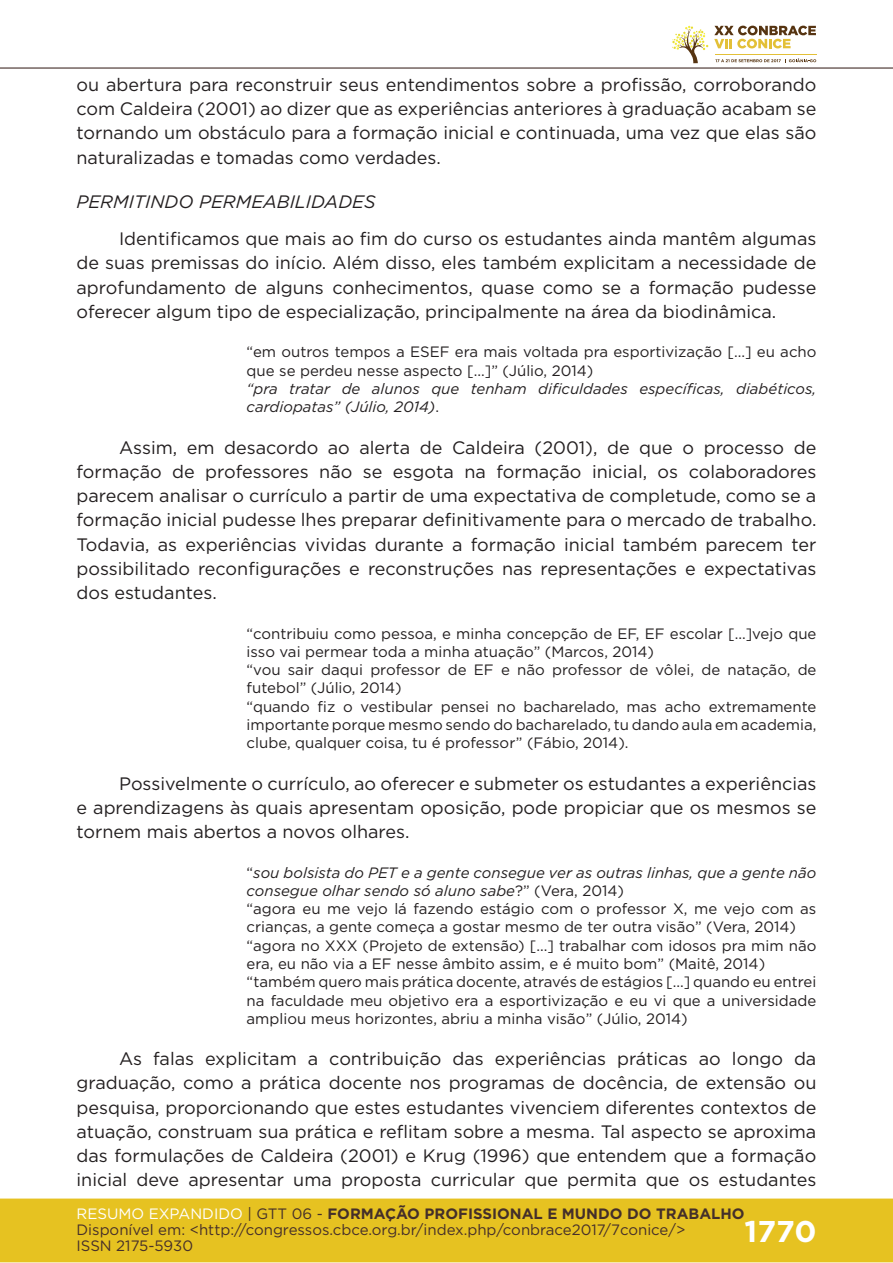
<style>
.page{position:relative;width:893px;height:1263px;background:#fff}
.page>*{position:absolute;margin:0;border:0;box-sizing:border-box;transform-origin:0 0}
.t1{font:700 30px "Gotham";color:#fff}
.t2{font:18px/24.3px "Gotham";color:#231f20;text-align:justify}
.t3{font:italic 18px "Gotham";color:#231f20}
.t4{font:15px/18.3px "Gotham";color:#231f20}
.t5{font:15px/16px "Gotham";color:#462f2a}
.t6{font:italic 15px/18.3px "Gotham";color:#231f20}
.s1{font-style:normal}
.s2{font-style:italic}
.s3{color:#fff}
.s4{color:#442f2a}
.s5{font-weight:700;color:#442f2a}
</style>
<div class="page">
<div style="left:0;top:1198px;width:893px;height:64px;background:#e6c221;border:2px solid #e6c221"></div>
<hr style="left:0;top:67px;width:893px;height:2px;background:#442f2a">
<svg style="left:672px;top:26px;width:144px;height:37px"></svg>
<p class="t2" style="left:77px;top:72px;width:741px">ou abertura para reconstruir seus entendimentos sobre a profissão, corroborando com Caldeira (2001) ao dizer que as experiências anteriores à graduação acabam se tornando um obstáculo para a formação inicial e continuada, uma vez que elas são naturalizadas e tomadas como verdades.</p>
<p class="t3" style="left:77px;top:190px;width:300px">PERMITINDO PERMEABILIDADES</p>
<p class="t2" style="left:77px;top:226px;width:741px;text-indent:43px">Identificamos que mais ao fim do curso os estudantes ainda mantêm algumas de suas premissas do início. Além disso, eles também explicitam a necessidade de aprofundamento de alguns conhecimentos, quase como se a formação pudesse oferecer algum tipo de especialização, principalmente na área da biodinâmica.</p>
<p class="t4" style="left:247px;top:343px;width:571px">“em outros tempos a ESEF era mais voltada pra esportivização [...] eu acho que se perdeu nesse aspecto [...]” (Júlio, 2014)</p>
<p class="t6" style="left:247px;top:379px;width:571px">“pra tratar de alunos que tenham dificuldades específicas, diabéticos, cardiopatas” (Júlio, 2014)<span class="s1">.</span></p>
<p class="t2" style="left:77px;top:435px;width:741px;text-indent:43px">Assim, em desacordo ao alerta de Caldeira (2001), de que o processo de formação de professores não se esgota na formação inicial, os colaboradores parecem analisar o currículo a partir de uma expectativa de completude, como se a formação inicial pudesse lhes preparar definitivamente para o mercado de trabalho.<br>Todavia, as experiências vividas durante a formação inicial também parecem ter possibilitado reconfigurações e reconstruções nas representações e expectativas dos estudantes.</p>
<p class="t4" style="left:247px;top:624px;width:571px">“contribuiu como pessoa, e minha concepção de EF, EF escolar [...]vejo que isso vai permear toda a minha atuação” (Marcos, 2014)<br>“vou sair daqui professor de EF e não professor de vôlei, de natação, de futebol” (Júlio, 2014)<br>“quando fiz o vestibular pensei no bacharelado, mas acho extremamente importante porque mesmo sendo do bacharelado, tu dando aula em academia, clube, qualquer coisa, tu é professor” (Fábio, 2014).</p>
<p class="t2" style="left:77px;top:771px;width:741px;text-indent:43px">Possivelmente o currículo, ao oferecer e submeter os estudantes a experiências e aprendizagens às quais apresentam oposição, pode propiciar que os mesmos se tornem mais abertos a novos olhares.</p>
<p class="t4" style="left:247px;top:863px;width:571px">“<span class="s2">sou bolsista do PET e a gente consegue ver as outras linhas, que a gente não consegue olhar sendo só aluno sabe</span>?” (Vera, 2014)<br>“agora eu me vejo lá fazendo estágio com o professor X, me vejo com as crianças, a gente começa a gostar mesmo de ter outra visão” (Vera, 2014) “agora no XXX (Projeto de extensão) [...] trabalhar com idosos pra mim não era, eu não via a EF nesse âmbito assim, e é muito bom” (Maitê, 2014) “também quero mais prática docente, através de estágios [...] quando eu entrei na faculdade meu objetivo era a esportivização e eu vi que a universidade ampliou meus horizontes, abriu a minha visão” (Júlio, 2014)</p>
<p class="t2" style="left:77px;top:1046px;width:741px;text-indent:43px">As falas explicitam a contribuição das experiências práticas ao longo da graduação, como a prática docente nos programas de docência, de extensão ou pesquisa, proporcionando que estes estudantes vivenciem diferentes contextos de atuação, construam sua prática e reflitam sobre a mesma. Tal aspecto se aproxima das formulações de Caldeira (2001) e Krug (1996) que entendem que a formação inicial deve apresentar uma proposta curricular que permita que os estudantes</p>
<p class="t5" style="left:77px;top:1205px;width:670px"><span class="s3">RESUMO EXPANDIDO</span> <span class="s4">| GTT 06 -</span> <span class="s5">FORMAÇÃO PROFISSIONAL E MUNDO DO TRABALHO<br></span>Disponível em: &lt;http://congressos.cbce.org.br/index.php/conbrace2017/7conice/&gt;<br>ISSN 2175-5930</p>
<h1 class="t1" style="left:745px;top:1212px;width:73px">1770</h1>
</div>
